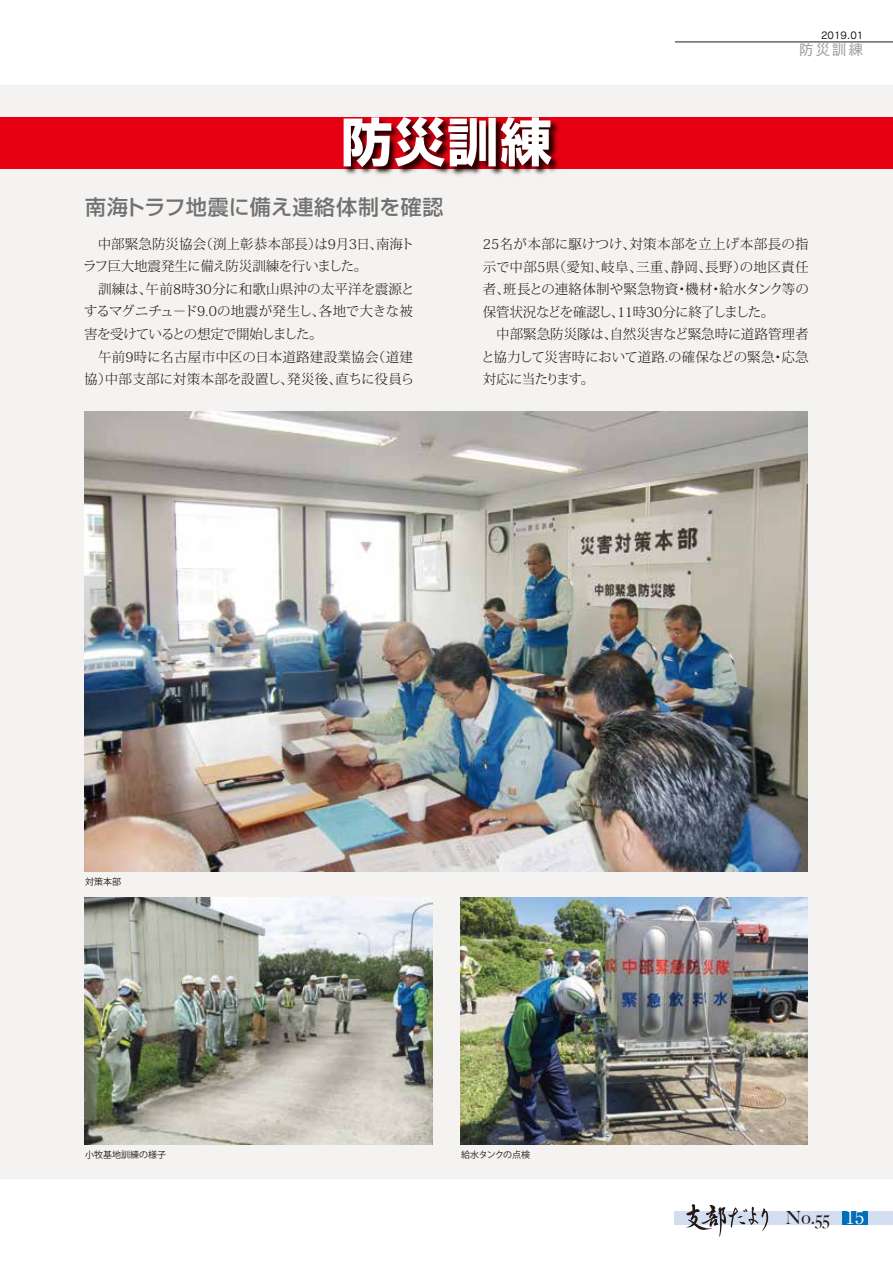
<style>
.page{position:relative;width:893px;height:1263px;background:#fff}
.page>*{position:absolute;margin:0;border:0;box-sizing:border-box;transform-origin:0 0}
.t1{font:700 51.75px "Shin Go Pro";color:#fff}
.t2{font:500 21px "Shin Go Pro";letter-spacing:.015em;color:#727171}
.t3{font:500 18.15px "Big Caslon";color:#221815}
.t4{font:15px "Cezanne Pro M";color:#9fa0a0}
.t5{font:300 13.5px/22.5px "Koz Min Pro";color:#221815}
.t6{font:10.5px "Cezanne Pro M";color:#221815}
.t7{font:9px "Koz Go Pro";color:#221815}
.t8{font:9px "Koz Go Pro";letter-spacing:-.05em;color:#221815}
.s1{font-family:"Ryumin Pr 6 N";font-weight:400;font-size:18px;color:#fff}
</style>
<div class="page">
<div style="left:0;top:85px;width:893px;height:1093px;background:#f5f3f1"></div>
<div style="left:0;top:117px;width:893px;height:51px;background:#e60012"></div>
<img style="left:85px;top:411px;width:723px;height:460px">
<div style="left:675px;top:1211px;width:218px;height:13px;background:#d3def1"></div>
<div style="left:842px;top:1211px;width:25px;height:13px;background:#036eb8"></div>
<svg style="left:686px;top:1204px;width:82px;height:33px"></svg>
<img style="left:85px;top:897px;width:347px;height:248px">
<img style="left:460px;top:897px;width:348px;height:248px">
<img style="left:339px;top:118px;width:225px;height:58px">
<hr style="left:675px;top:42px;width:218px;height:1px;background:#221815">
<h1 class="t1" style="left:341px;top:101px;width:212px">防災訓練</h1>
<h2 class="t2" style="left:85px;top:190px;width:360px">南海トラフ地震に備え連絡体制を確認</h2>
<p class="t6" style="left:821px;top:28px;width:44px">2019.01</p>
<p class="t4" style="left:799px;top:40px;width:66px">防災訓練</p>
<p class="t5" style="left:83px;top:232px;width:333px">　中部緊急防災協会（渕上彰恭本部長）は9月3日、南海トラフ巨大地震発生に備え防災訓練を行いました。<br>　訓練は、午前8時30分に和歌山県沖の太平洋を震源とするマグニチュ－ド9.0の地震が発生し、各地で大きな被害を受けているとの想定で開始しました。<br>　午前9時に名古屋市中区の日本道路建設業協会（道建協）中部支部に対策本部を設置し、発災後、直ちに役員ら</p>
<p class="t5" style="left:481px;top:232px;width:329px">25名が本部に駆けつけ、対策本部を立上げ本部長の指示で中部5県（愛知、岐阜、三重、静岡、長野）の地区責任者、班長との連絡体制や緊急物資・機材・給水タンク等の保管状況などを確認し、11時30分に終了しました。<br>　中部緊急防災隊は、自然災害など緊急時に道路管理者と協力して災害時において道路.の確保などの緊急・応急対応に当たります。</p>
<p class="t7" style="left:85px;top:875px;width:37px">対策本部</p>
<p class="t7" style="left:85px;top:1148px;width:82px">小牧基地訓練の様子</p>
<p class="t8" style="left:461px;top:1148px;width:71px">給水タンクの点検</p>
<h3 class="t3" style="left:785px;top:1203px;width:80px">No.55 <span class="s1">15</span></h3>
</div>
